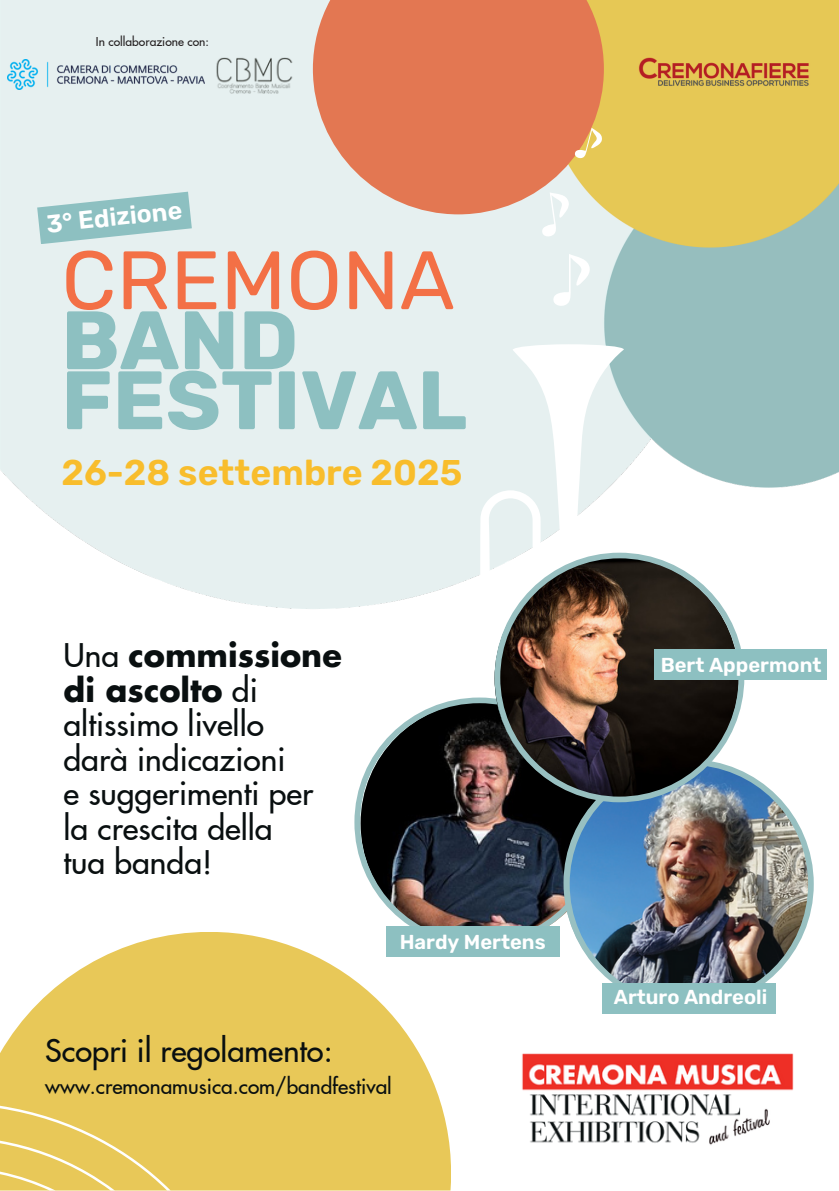
<style>
.page{position:relative;width:839px;height:1191px;background:#fff}
.page>*{position:absolute;margin:0;border:0;box-sizing:border-box;transform-origin:0 0}
.t1{font:700 82.6px/60px "Rubik";color:#8dc0c1}
.t2{font:600 35.8px "Rubik";color:#f8bd2c}
.t3{font:500 31.8px/34.4px "Futura LT Pro";color:#090f10}
.t4{font:500 31px "Futura LT Pro";color:#090f10}
.t5{font:600 25px "Rubik";color:#fff}
.t6{font:500 20.8px "Futura LT Pro";color:#090f10}
.t7{font:600 20.2px "Rubik";color:#fff}
.t8{font:500 12px "Futura LT Pro";color:#231f20}
.s1{font-weight:400;color:#f37046}
.s2{font-weight:700}
</style>
<div class="page">
<svg style="left:0;top:932px;width:451px;height:259px;fill:#e8c858"></svg>
<img style="left:0;top:0;width:838px;height:609px">
<img style="left:210px;top:56px;width:87px;height:38px">
<img style="left:522px;top:1053px;width:272px;height:92px">
<svg style="left:37px;top:192px;width:155px;height:52px;background:#a8cecf"></svg>
<svg style="left:313px;top:0;width:291px;height:214px;background:#e38664"></svg>
<svg style="left:541px;top:192px;width:28px;height:44px"></svg>
<svg style="left:573px;top:128px;width:30px;height:31px"></svg>
<svg style="left:553px;top:254px;width:37px;height:53px"></svg>
<svg style="left:479px;top:344px;width:145px;height:354px;fill:#e6f0f0"></svg>
<svg style="left:479px;top:656px;width:15px;height:19px"></svg>
<svg style="left:354px;top:698px;width:210px;height:249px"></svg>
<div style="left:386px;top:927px;width:173px;height:30px;background:#8dc0c1"></div>
<svg style="left:0;top:1106px;width:171px;height:85px;background:#e9cb63"></svg>
<img style="left:564px;top:772px;width:249px;height:237px">
<div style="left:602px;top:984px;width:173px;height:29px;background:#8dc0c1"></div>
<img style="left:494px;top:553px;width:250px;height:249px">
<div style="left:654px;top:650px;width:172px;height:29px;background:#8dc0c1"></div>
<img style="left:8px;top:60px;width:196px;height:30px">
<p class="t8" style="left:96px;top:37px;width:114px">In collaborazione con:</p>
<h1 class="t5" style="left:45px;top:209px;width:138px;rotate:-6deg">3° Edizione</h1>
<h3 class="t1" style="left:61px;top:251px;width:407px"><span class="s1">CREMONA<br></span>BAND<br>FESTIVAL</h3>
<h3 class="t2" style="left:61px;top:451px;width:402px">26-28 settembre 2025</h3>
<p class="t3" style="left:64px;top:640px;width:280px">Una <span class="s2">commissione di ascolto</span> di altissimo livello<br>darà indicazioni<br>e suggerimenti per la crescita della<br>tua banda!</p>
<p class="t7" style="left:400px;top:930px;width:147px">Hardy Mertens</p>
<h4 class="t4" style="left:45px;top:1037px;width:289px">Scopri il regolamento:</h4>
<h4 class="t6" style="left:45px;top:1077px;width:348px">www.cremonamusica.com/bandfestival</h4>
<h2 class="t7" style="left:660px;top:653px;width:162px">Bert Appermont</h2>
<h4 class="t7" style="left:614px;top:986px;width:155px">Arturo Andreoli</h4>
</div>
